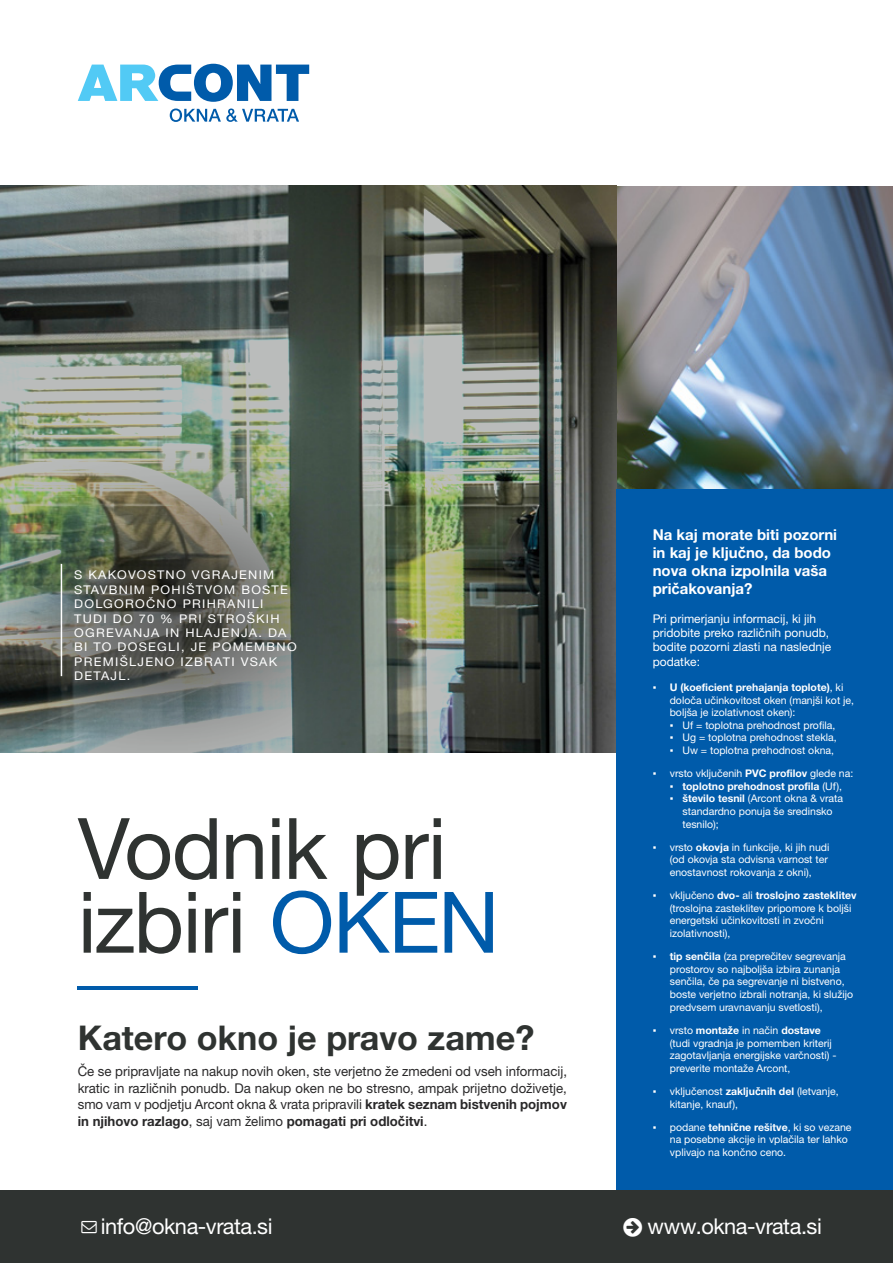
<style>
.page{position:relative;width:893px;height:1263px;background:#fff}
.page>*{position:absolute;margin:0;border:0;box-sizing:border-box;transform-origin:0 0}
.t1{font:700 34.2px "WALTER Helvetica 75";color:#2f3331}
.t2{font:21.75px "WALTER Helvetica 55 Roman";letter-spacing:-.02em;color:#fff}
.t3{font:700 15px/18px "WALTER Helvetica 75";color:#fff}
.t4{font:13.5px/16.5px "WALTER Helvetica 55 Roman";color:#292829;text-align:justify}
.t5{font:700 13.5px "WALTER Helvetica 75";color:#292829}
.t6{font:12px/14.4px "WALTER Helvetica 55 Roman";letter-spacing:.1em;color:#fff;scale:1.06 1}
.t7{font:12px/14.4px "WALTER Helvetica 55 Roman";color:#fff}
.t8{font:10.5px/12.6px "WALTER Helvetica 55 Roman";color:#fff}
.t9{font:700 10.5px "WALTER Helvetica 75";color:#fff}
.s1{font-family:"WALTER Helvetica 75";font-weight:700}
.s2{font-family:"WALTER Helvetica 55 Roman";font-weight:400}
.s3{font-family:"Arial"}
.s4{font-family:"Arial";font-weight:400}
.s5{font-family:"Arial";font-weight:700}
</style>
<div class="page">
<img style="left:617px;top:186px;width:276px;height:303px">
<div style="left:617px;top:489px;width:276px;height:755px;background:#005baa"></div>
<hr style="left:78px;top:986px;width:120px;height:4px;background:#005baa">
<svg style="left:78px;top:818px;width:415px;height:136px"></svg>
<img style="left:0;top:185px;width:617px;height:568px">
<div style="left:0;top:429px;width:426px;height:324px;background:#000;opacity:.75"></div>
<div style="left:0;top:1191px;width:893px;height:72px;background:#2f3331"></div>
<hr style="left:61px;top:564px;width:1px;height:112px;background:#fff">
<svg style="left:78px;top:64px;width:231px;height:38px"></svg>
<svg style="left:170px;top:109px;width:129px;height:13px"></svg>
<p class="t6" style="left:74px;top:568px;width:211px">S KAKOVOSTNO VGRAJENIM<br>STAVBNIM POHIŠTVOM BOSTE<br>DOLGOROČNO PRIHRANILI<br>TUDI DO 70 % PRI STROŠKIH<br>OGREVANJA IN HLAJENJA. DA<br>BI TO DOSEGLI, JE POMEMBNO<br>PREMIŠLJENO IZBRATI VSAK<br>DETAJL.</p>
<h1 class="t1" style="left:78px;top:1017px;width:458px">Katero okno je pravo zame?</h1>
<p class="t4" style="left:78px;top:1063px;width:491px">Če se pripravljate na nakup novih oken, ste verjetno že zmedeni od vseh informacij, kratic in različnih ponudb. Da nakup oken ne bo stresno, ampak prijetno doživetje, smo vam v podjetju Arcont okna &amp; vrata pripravili <span class="s1">kratek seznam bistvenih pojmov</span></p>
<p class="t5" style="left:78px;top:1112px;width:351px">in njihovo razlago<span class="s2">, saj vam želimo</span> pomagati pri odlo<span class="s3">č</span>itvi<span class="s2">.</span></p>
<h3 class="t3" style="left:653px;top:525px;width:186px">Na kaj morate biti pozorni in kaj je klju<span class="s3">č</span>no, da bodo nova okna izpolnila vaša pri<span class="s3">č</span>akovanja?</h3>
<p class="t7" style="left:653px;top:611px;width:180px">Pri primerjanju informacij, ki jih pridobite preko različnih ponudb, bodite pozorni zlasti na naslednje podatke:</p>
<p class="t9" style="left:653px;top:681px;width:192px"><span class="s4">▪</span> U (koeficient prehajanja toplote)<span class="s2">, ki</span></p>
<p class="t8" style="left:670px;top:693px;width:186px">določa učinkovitost oken (manjši kot je, boljša je izolativnost oken):</p>
<p class="t8" style="left:670px;top:719px;width:167px"><span class="s3">▪</span> Uf = toplotna prehodnost profila,</p>
<p class="t8" style="left:670px;top:731px;width:169px"><span class="s3">▪</span> Ug = toplotna prehodnost stekla,</p>
<p class="t8" style="left:670px;top:744px;width:166px"><span class="s3">▪</span> Uw = toplotna prehodnost okna,</p>
<p class="t8" style="left:653px;top:767px;width:202px"><span class="s3">▪</span> vrsto vključenih <span class="s1">PVC profilov</span> glede na:</p>
<p class="t9" style="left:670px;top:779px;width:174px"><span class="s4">▪</span> toplotno prehodnost profila <span class="s2">(Uf),</span></p>
<p class="t8" style="left:682px;top:792px;width:162px;text-indent:-13px"><span class="s3">▪</span> <span class="s1">število tesnil</span> (Arcont okna &amp; vrata standardno ponuja še sredinsko tesnilo);</p>
<p class="t8" style="left:670px;top:841px;width:161px;text-indent:-17px"><span class="s3">▪</span> vrsto <span class="s1">okovja</span> in funkcije, ki jih nudi (od okovja sta odvisna varnost ter enostavnost rokovanja z okni),</p>
<p class="t9" style="left:653px;top:889px;width:205px"><span class="s4">▪</span> <span class="s2">vključeno</span> dvo- <span class="s2">ali</span> troslojno zasteklitev</p>
<p class="t8" style="left:670px;top:902px;width:183px">(troslojna zasteklitev pripomore k boljši energetski učinkovitosti in zvočni izolativnosti),</p>
<p class="t8" style="left:670px;top:950px;width:185px;text-indent:-17px"><span class="s3">▪</span> <span class="s1">tip sen</span><span class="s5">č</span><span class="s1">ila</span> (za preprečitev segrevanja prostorov so najboljša izbira zunanja senčila, če pa segrevanje ni bistveno, boste verjetno izbrali notranja, ki služijo predvsem uravnavanju svetlosti),</p>
<p class="t9" style="left:653px;top:1024px;width:170px"><span class="s4">▪</span> <span class="s2">vrsto</span> monta<span class="s3">ž</span>e <span class="s2">in način</span> dostave</p>
<p class="t8" style="left:670px;top:1036px;width:168px">(tudi vgradnja je pomemben kriterij zagotavljanja energijske varčnosti) - preverite montaže Arcont,</p>
<p class="t8" style="left:670px;top:1085px;width:170px;text-indent:-17px"><span class="s3">▪</span> vključenost <span class="s1">zaklju</span><span class="s5">č</span><span class="s1">nih del</span> (letvanje, kitanje, knauf),</p>
<p class="t8" style="left:670px;top:1121px;width:183px;text-indent:-17px"><span class="s3">▪</span> podane <span class="s1">tehni</span><span class="s5">č</span><span class="s1">ne rešitve</span>, ki so vezane na posebne akcije in vplačila ter lahko vplivajo na končno ceno.</p>
<h2 class="t2" style="left:101px;top:1213px;width:173px">info@okna-vrata.si</h2>
<h2 class="t2" style="left:647px;top:1213px;width:176px">www.okna-vrata.si</h2>
</div>
